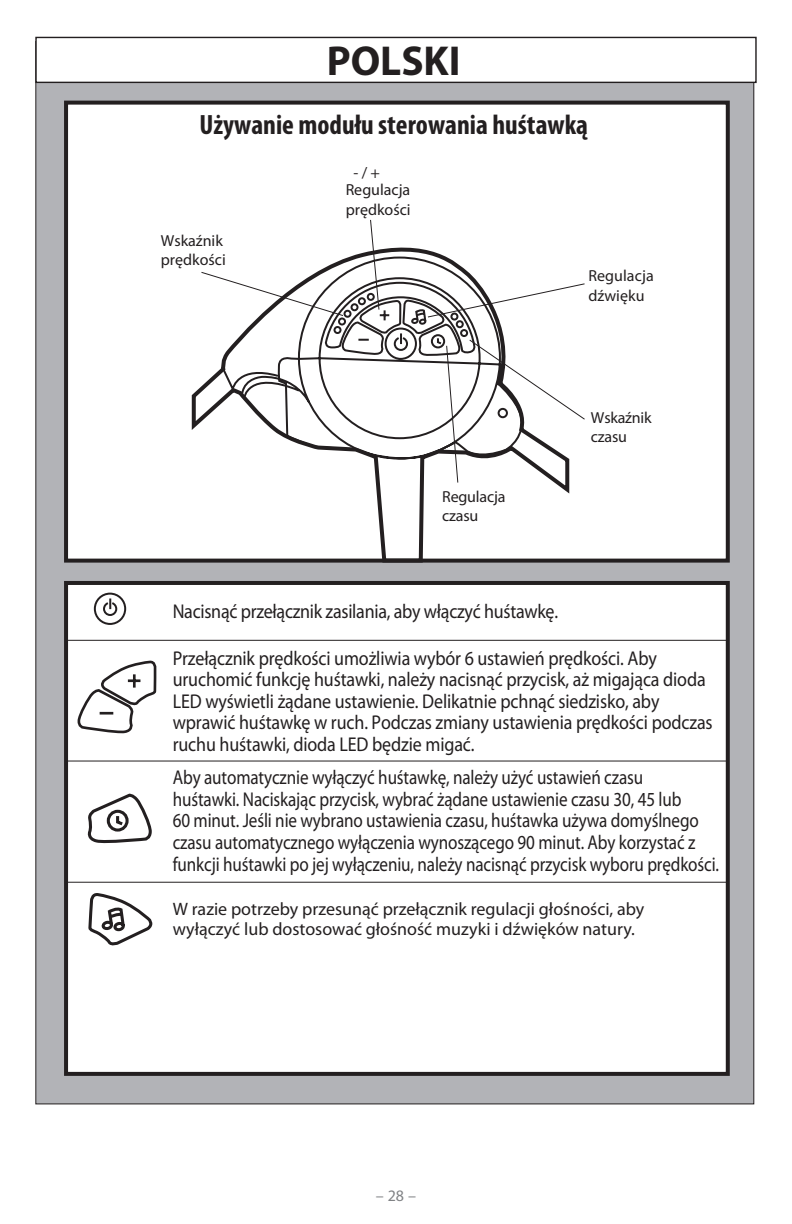
<style>
.page{position:relative;width:792px;height:1224px;background:#fff}
.page>*{position:absolute;margin:0;border:0;box-sizing:border-box;transform-origin:0 0}
.t1{font:700 42px "Myriad Pro";color:#231f20}
.t2{font:700 condensed 28px "Myriad Pro";color:#231f20}
.t3{font:20px/21.6px "Myriad Pro";letter-spacing:-.005em;color:#231f20;scale:.9 1}
.t4{font:20px/21.6px "Myriad Pro";letter-spacing:-.005em;color:#231f20;scale:.86 1}
.t5{font:18px/20px "Myriad Pro";color:#231f20}
.t6{font:16px/19.2px "Myriad Pro";color:#231f20}
.t7{font:16px "Myriad Pro";color:#808285}
</style>
<div class="page">
<div style="left:36px;top:42px;width:718px;height:1062px;background:#b2b3b7"></div>
<div style="left:66px;top:103px;width:662px;height:458px;background:#fff"></div>
<div style="left:64px;top:101px;width:666px;height:462px;border:4px solid #231f20"></div>
<div style="left:66px;top:583px;width:662px;height:491px;background:#fff"></div>
<div style="left:64px;top:581px;width:666px;height:495px;border:4px solid #231f20"></div>
<hr style="left:65px;top:640px;width:662px;height:1px;background:#231f20">
<hr style="left:65px;top:761px;width:662px;height:1px;background:#231f20">
<hr style="left:65px;top:882px;width:662px;height:1px;background:#231f20">
<svg style="left:571px;top:283px;width:14px;height:5px"></svg>
<svg style="left:370px;top:219px;width:3px;height:14px"></svg>
<svg style="left:188px;top:233px;width:383px;height:330px"></svg>
<svg style="left:221px;top:256px;width:303px;height:330px"></svg>
<svg style="left:93px;top:592px;width:34px;height:33px"></svg>
<svg style="left:77px;top:660px;width:80px;height:74px"></svg>
<svg style="left:87px;top:793px;width:63px;height:51px"></svg>
<svg style="left:88px;top:893px;width:65px;height:53px"></svg>
<div style="left:36px;top:37px;width:720px;height:45px;background:#fff"></div>
<div style="left:35px;top:37px;width:722px;height:46px;border:1px solid #231f20"></div>
<p class="t1" style="left:327px;top:37px;width:136px">POLSKI</p>
<p class="t2" style="left:199px;top:110px;width:390px">Używanie modułu sterowania huśtawką</p>
<p class="t6" style="left:161px;top:231px;width:66px">Wskaźnik prędkości</p>
<p class="t6" style="left:346px;top:163px;width:66px;line-height:18.4px;text-indent:8px">- / +<br>Regulacja prędkości</p>
<p class="t6" style="left:442px;top:487px;width:65px">Regulacja czasu</p>
<p class="t6" style="left:588px;top:267px;width:67px">Regulacja dźwięku</p>
<p class="t6" style="left:591px;top:408px;width:62px">Wskaźnik czasu</p>
<p class="t3" style="left:173px;top:601px;width:430px">Nacisnąć przełącznik zasilania, aby włączyć huśtawkę.</p>
<p class="t3" style="left:173px;top:647px;width:602px">Przełącznik prędkości umożliwia wybór 6 ustawień prędkości. Aby uruchomić funkcję huśtawki, należy nacisnąć przycisk, aż migająca dioda LED wyświetli żądane ustawienie. Delikatnie pchnąć siedzisko, aby wprawić huśtawkę w ruch. Podczas zmiany ustawienia prędkości podczas ruchu huśtawki, dioda LED będzie migać.</p>
<p class="t4" style="left:173px;top:767px;width:637px">Aby automatycznie wyłączyć huśtawkę, należy użyć ustawień czasu<br>huśtawki. Naciskając przycisk, wybrać żądane ustawienie czasu 30, 45 lub<br>60 minut. Jeśli nie wybrano ustawienia czasu, huśtawka używa domyślnego czasu automatycznego wyłączenia wynoszącego 90 minut. Aby korzystać z funkcji huśtawki po jej wyłączeniu, należy nacisnąć przycisk wyboru prędkości.</p>
<p class="t5" style="left:173px;top:900px;width:473px">W razie potrzeby przesunąć przełącznik regulacji głośności, aby wyłączyć lub dostosować głośność muzyki i dźwięków natury.</p>
<p class="t7" style="left:376px;top:1187px;width:42px">– 28 –</p>
</div>
